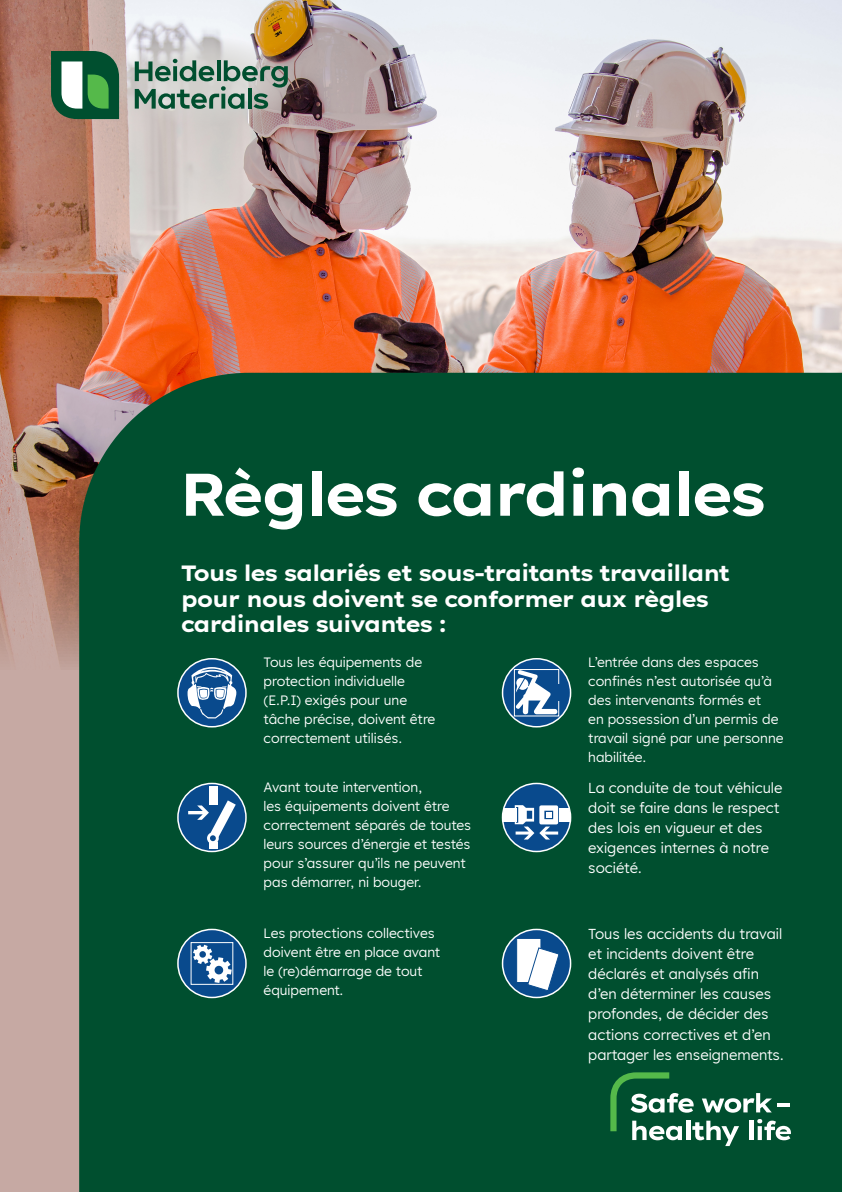
<style>
.page{position:relative;width:842px;height:1192px;background:#c6a9a3}
.page>*{position:absolute;margin:0;border:0;box-sizing:border-box;transform-origin:0 0}
.L2_Headline_White{font:700 60px "Lexend Exa HM";color:#fff}
.L2_Headline_White-2{font:700 22px/25.3px "Lexend Exa HM";color:#fff}
.L5_Copy_White{font:14.4px/20.1px "Lexend HM";color:#fff}
.L5_Copy_White-2{font:13.5px/18.9px "Lexend HM";color:#fff}
</style>
<div class="page">
<img style="left:0;top:0;width:842px;height:664px">
<svg style="left:108px;top:36px;width:187px;height:90px;background:#cdc7c5"></svg>
<div style="left:79px;top:373px;width:763px;height:819px;background:#004f2f"></div>
<svg style="left:177px;top:658px;width:70px;height:70px"></svg>
<svg style="left:188px;top:667px;width:48px;height:51px;background:#628bb6"></svg>
<div style="left:502px;top:929px;width:69px;height:68px;background:#094a8d;border-radius:50%"></div>
<div style="left:517px;top:938px;width:24px;height:45px;background:#fff;border:1px solid #094a8d"></div>
<svg style="left:528px;top:948px;width:31px;height:43px"></svg>
<div style="left:502px;top:929px;width:69px;height:69px;border:2px solid #fff;border-radius:50%"></div>
<div style="left:502px;top:783px;width:69px;height:68px;background:#094a8d;border-radius:50%"></div>
<div style="left:502px;top:808px;width:15px;height:14px;background:#fff"></div>
<div style="left:559px;top:808px;width:12px;height:14px;background:#fff"></div>
<svg style="left:515px;top:805px;width:43px;height:35px"></svg>
<div style="left:502px;top:783px;width:69px;height:69px;border:2px solid #fff;border-radius:50%"></div>
<div style="left:178px;top:783px;width:68px;height:68px;background:#094a8d;border-radius:50%"></div>
<div style="left:177px;top:783px;width:70px;height:69px;border:2px solid #fff;border-radius:50%"></div>
<div style="left:209px;top:786px;width:9px;height:19px;background:#fff"></div>
<div style="left:209px;top:842px;width:9px;height:7px;background:#fff"></div>
<svg style="left:188px;top:800px;width:48px;height:44px"></svg>
<div style="left:178px;top:929px;width:68px;height:68px;background:#094a8d;border-radius:50%"></div>
<div style="left:177px;top:929px;width:70px;height:69px;border:2px solid #fff;border-radius:50%"></div>
<div style="left:191px;top:942px;width:42px;height:43px;border:1px solid #fff"></div>
<svg style="left:193px;top:945px;width:39px;height:38px"></svg>
<svg style="left:502px;top:659px;width:69px;height:68px"></svg>
<div style="left:502px;top:658px;width:69px;height:70px;border:2px solid #fff;border-radius:50%"></div>
<svg style="left:516px;top:671px;width:41px;height:43px;background:#7ea0c3"></svg>
<div style="left:514px;top:669px;width:45px;height:47px;border:1px solid #fff"></div>
<div style="left:556px;top:684px;width:6px;height:17px;background:#094a8d"></div>
<svg style="left:51px;top:51px;width:68px;height:68px;background:#4a8461"></svg>
<svg style="left:135px;top:59px;width:153px;height:50px;background:#859e91"></svg>
<svg style="left:610px;top:1072px;width:181px;height:74px;background:#357658"></svg>
<p class="L2_Headline_White" style="left:181px;top:447px;width:585px">Règles cardinales</p>
<p class="L2_Headline_White-2" style="left:181px;top:559px;width:550px">Tous les salariés et sous-traitants travaillant pour nous doivent se conformer aux règles cardinales suivantes :</p>
<p class="L5_Copy_White-2" style="left:264px;top:652px;width:160px">Tous les équipements de</p>
<p class="L5_Copy_White-2" style="left:264px;top:671px;width:173px">protection individuelle (E.P.I) exigés pour une tâche précise, doivent être correctement utilisés.</p>
<p class="L5_Copy_White-2" style="left:264px;top:777px;width:160px">Avant toute intervention,</p>
<p class="L5_Copy_White-2" style="left:264px;top:796px;width:187px">les équipements doivent être</p>
<p class="L5_Copy_White-2" style="left:264px;top:815px;width:209px">correctement séparés de toutes</p>
<p class="L5_Copy_White-2" style="left:264px;top:834px;width:209px">leurs sources d’énergie et testés</p>
<p class="L5_Copy_White-2" style="left:264px;top:853px;width:204px">pour s’assurer qu’ils ne peuvent</p>
<p class="L5_Copy_White-2" style="left:264px;top:872px;width:159px">pas démarrer, ni bouger.</p>
<p class="L5_Copy_White-2" style="left:264px;top:923px;width:173px">Les protections collectives</p>
<p class="L5_Copy_White-2" style="left:264px;top:942px;width:178px">doivent être en place avant</p>
<p class="L5_Copy_White-2" style="left:264px;top:961px;width:161px">le (re)démarrage de tout</p>
<p class="L5_Copy_White-2" style="left:264px;top:980px;width:81px">équipement.</p>
<p class="L5_Copy_White-2" style="left:588px;top:652px;width:172px">L’entrée dans des espaces</p>
<p class="L5_Copy_White-2" style="left:588px;top:671px;width:185px">confinés n’est autorisée qu’à</p>
<p class="L5_Copy_White-2" style="left:588px;top:690px;width:197px">des intervenants formés et<br>en possession d’un permis de travail signé par une personne habilitée.</p>
<p class="L5_Copy_White" style="left:588px;top:777px;width:196px">La conduite de tout véhicule</p>
<p class="L5_Copy_White" style="left:588px;top:797px;width:193px">doit se faire dans le respect des lois en vigueur et des exigences internes à notre société.</p>
<p class="L5_Copy_White" style="left:588px;top:923px;width:196px">Tous les accidents du travail et incidents doivent être déclarés et analysés afin d’en déterminer les causes profondes, de décider des actions correctives et d’en</p>
<p class="L5_Copy_White" style="left:588px;top:1044px;width:197px">partager les enseignements.</p>
</div>
